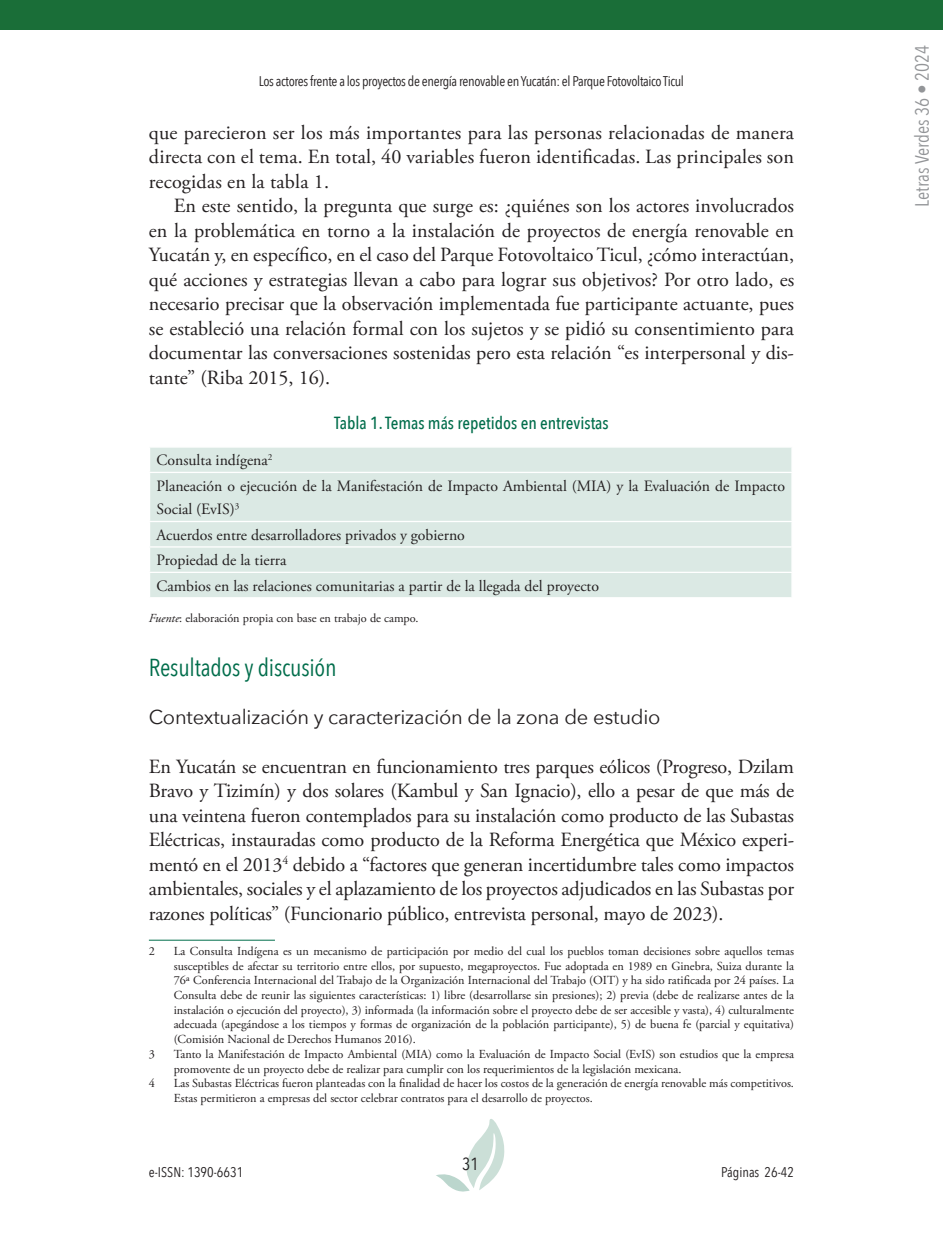
<style>
.page{position:relative;width:943px;height:1241px;background:#fff}
.page>*{position:absolute;margin:0;border:0;box-sizing:border-box;transform-origin:0 0}
.t1{font:24.5px "Avenir Next Condensed";letter-spacing:-.01em;color:#006d4b}
.t2{font:20.12px/24.5px "Adobe Garamond Pro";color:#231f20;text-align:justify}
.t3{font:20.12px "Avenir Next";letter-spacing:-.01em;color:#231f20}
.t4{font:19.25px "Avenir Next Condensed";color:#939598}
.t5{font:500 17.5px "Avenir Next Condensed";color:#006d4b}
.t6{font:17.5px "Avenir Next Condensed";color:#231f20}
.t7{font:15.75px/25.4px "Adobe Garamond Pro";color:#231f20}
.t8{font:14px "Avenir Next Condensed";letter-spacing:-.025em;color:#231f20}
.t9{font:14px "Avenir Next Condensed";color:#231f20}
.t10{font:12.25px/14.7px "Adobe Garamond Pro";color:#231f20}
.s1{font-style:italic}
</style>
<div class="page">
<svg style="left:436px;top:1119px;width:69px;height:73px"></svg>
<div style="left:0;top:0;width:943px;height:30px;background:#1a6e38"></div>
<div style="left:150px;top:447px;width:641px;height:150px;background:#dbe9e4"></div>
<svg style="left:791px;top:447px;width:1px;height:24px"></svg>
<hr style="left:149px;top:471px;width:643px;height:2px;background:#fff">
<hr style="left:149px;top:520px;width:643px;height:2px;background:#fff">
<hr style="left:149px;top:546px;width:643px;height:1px;background:#fff">
<hr style="left:149px;top:571px;width:643px;height:2px;background:#fff">
<svg style="left:791px;top:522px;width:1px;height:75px"></svg>
<hr style="left:149px;top:939px;width:126px;height:1px;background:#006d4b">
<p class="t8" style="left:259px;top:69px;width:426px">Los actores frente a los proyectos de energía renovable en Yucatán: el Parque Fotovoltaico Ticul</p>
<p class="t2" style="left:149px;top:121px;width:646px">que parecieron ser los más importantes para las personas relacionadas de manera directa con el tema. En total, 40 variables fueron identificadas. Las principales son recogidas en la tabla 1.</p>
<p class="t2" style="left:149px;top:194px;width:646px;text-indent:25px">En este sentido, la pregunta que surge es: ¿quiénes son los actores involucrados en la problemática en torno a la instalación de proyectos de energía renovable en Yucatán y, en específico, en el caso del Parque Fotovoltaico Ticul, ¿cómo interactúan, qué acciones y estrategias llevan a cabo para lograr sus objetivos? Por otro lado, es necesario precisar que la observación implementada fue participante actuante, pues se estableció una relación formal con los sujetos y se pidió su consentimiento para documentar las conversaciones sostenidas pero esta relación “es interpersonal y dis&shy;tante” (Riba 2015, 16).</p>
<p class="t5" style="left:334px;top:412px;width:276px">Tabla 1. Temas más repetidos en entrevistas</p>
<p class="t7" style="left:156px;top:448px;width:630px">Consulta indígena<sup>2<br></sup>Planeación o ejecución de la Manifestación de Impacto Ambiental (MIA) y la Evaluación de Impacto</p>
<p class="t7" style="left:156px;top:497px;width:444px">Social (EvIS)<sup>3<br></sup>Acuerdos entre desarrolladores privados y gobierno<br>Propiedad de la tierra<br>Cambios en las relaciones comunitarias a partir de la llegada del proyecto</p>
<p class="t10" style="left:149px;top:611px;width:271px"><span class="s1">Fuente</span>: elaboración propia con base en trabajo de campo.</p>
<p class="t1" style="left:149px;top:646px;width:189px">Resultados y discusión</p>
<p class="t3" style="left:149px;top:699px;width:513px">Contextualización y caracterización de la zona de estudio</p>
<p class="t2" style="left:149px;top:754px;width:646px">En Yucatán se encuentran en funcionamiento tres parques eólicos (Progreso, Dzilam Bravo y Tizimín) y dos solares (Kambul y San Ignacio), ello a pesar de que más de una veintena fueron contemplados para su instalación como producto de las Subastas Eléctricas, instauradas como producto de la Reforma Energética que México experi&shy;mentó en el 2013<sup>4</sup> debido a “factores que generan incertidumbre tales como impactos ambientales, sociales y el aplazamiento de los proyectos adjudicados en las Subastas por razones políticas” (Funcionario público, entrevista personal, mayo de 2023).</p>
<p class="t10" style="left:149px;top:943px;width:8px">2</p>
<p class="t10" style="left:174px;top:943px;width:622px;text-align:justify">La Consulta Indígena es un mecanismo de participación por medio del cual los pueblos toman decisiones sobre aquellos temas susceptibles de afectar su territorio entre ellos, por supuesto, megaproyectos. Fue adoptada en 1989 en Ginebra, Suiza durante la 76ª Conferencia Internacional del Trabajo de la Organización Internacional del Trabajo (OIT) y ha sido ratificada por 24 países. La Consulta debe de reunir las siguientes características: 1) libre (desarrollarse sin presiones); 2) previa (debe de realizarse antes de la instalación o ejecución del proyecto), 3) informada (la información sobre el proyecto debe de ser accesible y vasta), 4) culturalmente adecuada (apegándose a los tiempos y formas de organización de la población participante), 5) de buena fe (parcial y equitativa) (Comisión Nacional de Derechos Humanos 2016).</p>
<p class="t10" style="left:149px;top:1046px;width:8px">3</p>
<p class="t10" style="left:174px;top:1046px;width:622px">Tanto la Manifestación de Impacto Ambiental (MIA) como la Evaluación de Impacto Social (EvIS) son estudios que la empresa promovente de un proyecto debe de realizar para cumplir con los requerimientos de la legislación mexicana.</p>
<p class="t10" style="left:149px;top:1076px;width:8px">4</p>
<p class="t10" style="left:174px;top:1076px;width:622px">Las Subastas Eléctricas fueron planteadas con la finalidad de hacer los costos de la generación de energía renovable más competitivos.<br>Estas permitieron a empresas del sector celebrar contratos para el desarrollo de proyectos.</p>
<p class="t6" style="left:462px;top:1148px;width:18px">31</p>
<p class="t9" style="left:149px;top:1159px;width:96px">e-ISSN: 1390-6631</p>
<p class="t9" style="left:721px;top:1159px;width:74px">Páginas 26-42</p>
<p class="t4" style="left:905px;top:207px;width:164px;rotate:-90deg">Letras Verdes 36 • 2024</p>
</div>
